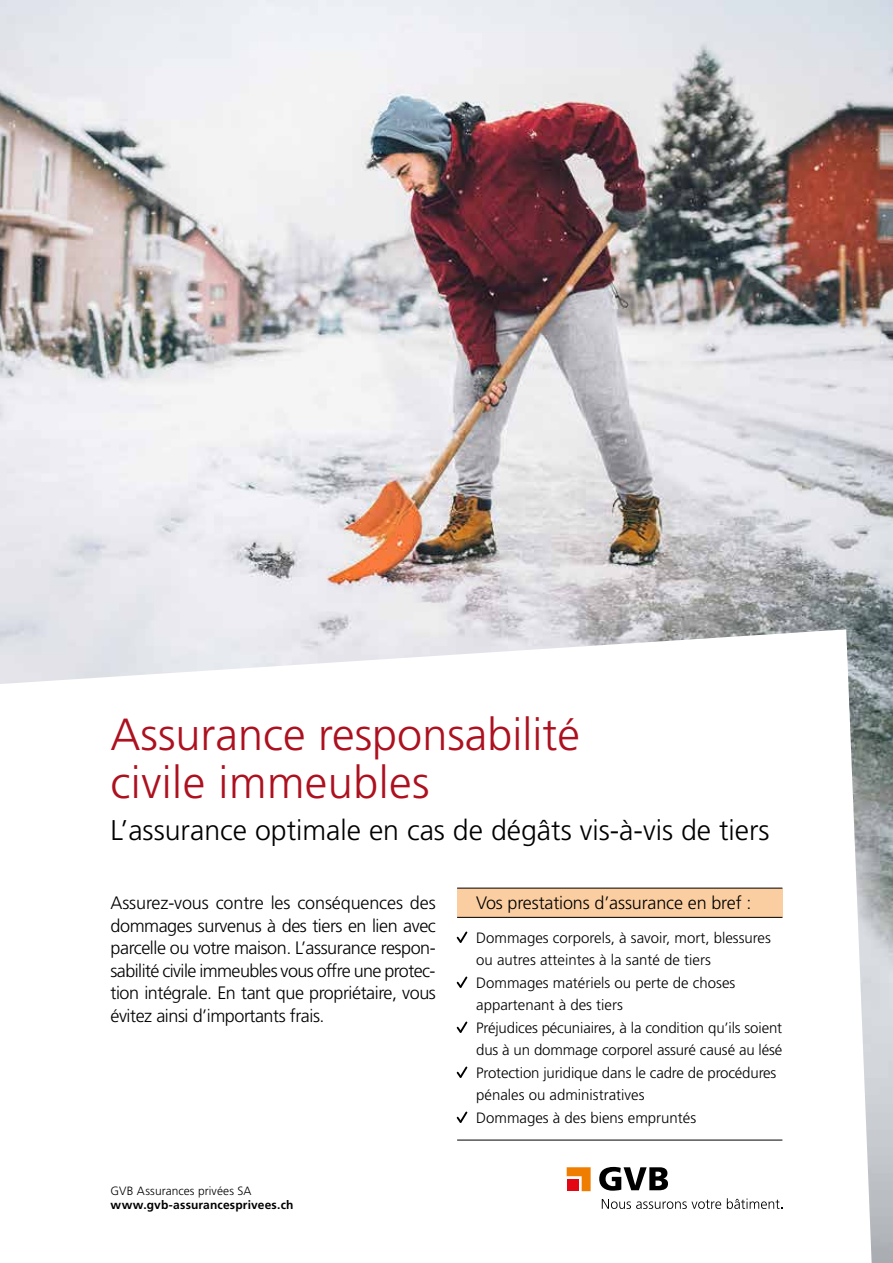
<style>
.page{position:relative;width:893px;height:1263px;background:#fff}
.page>*{position:absolute;margin:0;border:0;box-sizing:border-box;transform-origin:0 0}
.t1{font:300 45px/48px "Frutiger LT Std";color:#ad101e}
.t2{font:300 28.5px "Frutiger LT Std";color:#000}
.t3{font:300 18px/22.5px "Frutiger LT Std";letter-spacing:-.025em;color:#000;text-align:justify}
.t4{font:300 15px/22.5px "Frutiger LT Std";color:#000}
.t5{font:700 12px "Frutiger LT Std";letter-spacing:.015em;color:#000}
.t6{font:300 12px "Frutiger LT Std";letter-spacing:.01em;color:#000}
</style>
<div class="page">
<img style="left:0;top:0;width:893px;height:1263px">
<svg style="left:0;top:629px;width:872px;height:634px"></svg>
<svg style="left:602px;top:1199px;width:119px;height:10px"></svg>
<svg style="left:727px;top:1198px;width:55px;height:11px"></svg>
<svg style="left:599px;top:1167px;width:69px;height:24px"></svg>
<svg style="left:567px;top:1167px;width:24px;height:24px"></svg>
<hr style="left:457px;top:1140px;width:325px;height:1px;background:#000">
<div style="left:457px;top:888px;width:325px;height:29px;background:#fbcea2"></div>
<hr style="left:457px;top:888px;width:325px;height:1px;background:#000">
<hr style="left:457px;top:917px;width:325px;height:1px;background:#000">
<svg style="left:455px;top:930px;width:14px;height:14px"></svg>
<svg style="left:455px;top:975px;width:14px;height:14px"></svg>
<svg style="left:455px;top:1020px;width:14px;height:14px"></svg>
<svg style="left:455px;top:1065px;width:14px;height:14px"></svg>
<svg style="left:455px;top:1110px;width:14px;height:14px"></svg>
<h1 class="t1" style="left:111px;top:711px;width:471px">Assurance responsabilité civile immeubles</h1>
<h2 class="t2" style="left:111px;top:814px;width:661px">L’assurance optimale en cas de dégâts vis-à-vis de tiers</h2>
<p class="t3" style="left:111px;top:892px;width:327px">Assurez-vous contre les conséquences des dommages survenus à des tiers en lien avec parcelle ou votre maison. L’assurance respon&shy;sabilité civile immeubles vous offre une protec&shy;tion intégrale. En tant que propriétaire, vous évitez ainsi d’importants frais.</p>
<p class="t6" style="left:111px;top:1184px;width:142px">GVB Assurances privées SA</p>
<p class="t5" style="left:111px;top:1198px;width:185px">www.gvb-assurancesprivees.ch</p>
<p class="t3" style="left:476px;top:892px;width:277px">Vos prestations d’assurance en bref :</p>
<p class="t4" style="left:476px;top:927px;width:308px">Dommages corporels, à savoir, mort, blessures ou autres atteintes à la santé de tiers Dommages matériels ou perte de choses appartenant à des tiers<br>Préjudices pécuniaires, à la condition qu’ils soient dus à un dommage corporel assuré causé au lésé Protection juridique dans le cadre de procédures pénales ou administratives<br>Dommages à des biens empruntés</p>
</div>
